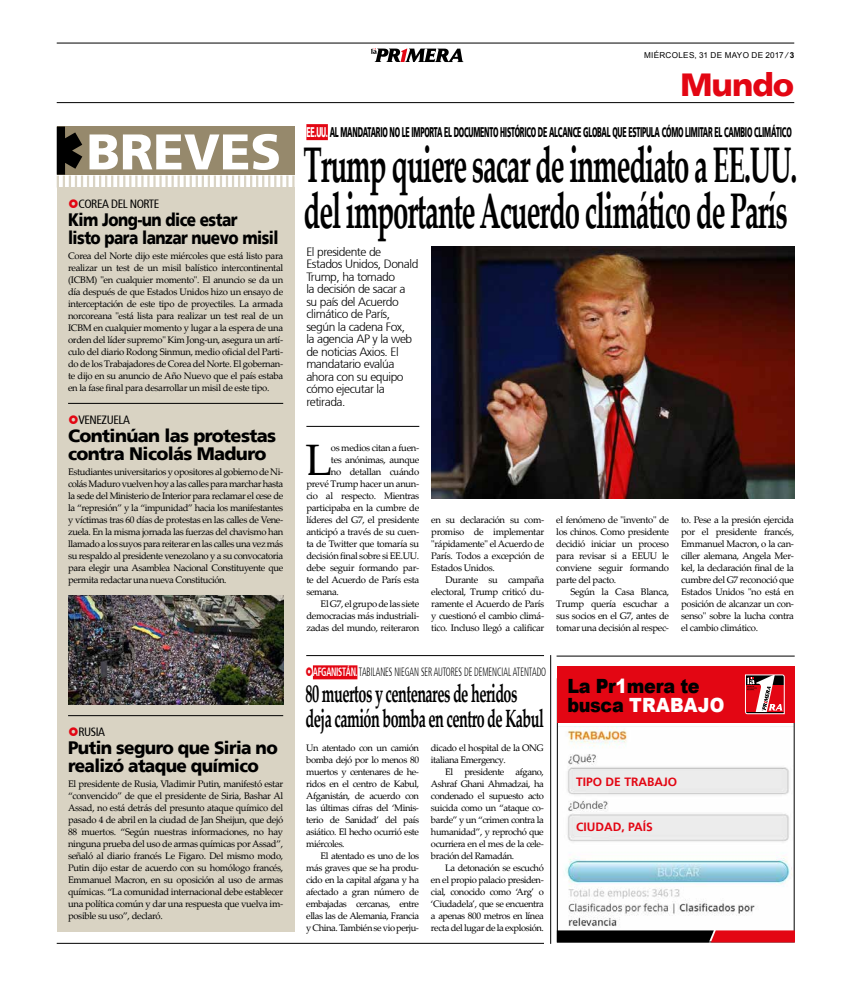
<style>
.page{position:relative;width:851px;height:993px;background:#fff}
.page>*{position:absolute;margin:0;border:0;box-sizing:border-box;transform-origin:0 0}
.t1{font:700 50px/46px "Palatino Linotype";letter-spacing:-.04em;color:#000;scale:.55 1}
.t2{font:900 50px "Frutiger 75";color:#fff}
.t3{font:44px "Palatino Linotype";color:#000}
.t4{font:900 32px "Frutiger 75";letter-spacing:-.03em;color:#e30613}
.t5{font:700 25px/25px "Palatino Linotype";letter-spacing:-.035em;color:#000;scale:.57 1}
.t6{font:900 19.6px/19.3px "Arial";letter-spacing:-.02em;color:#000;scale:.9 1}
.t7{font:900 18px/18px "Frutiger 75";letter-spacing:-.035em;color:#000;scale:.85 1}
.t8{font:900 18px/18px "Frutiger 75";letter-spacing:-.035em;color:#000;scale:.95 1}
.t9{font:900 18px/18px "Frutiger 75";letter-spacing:-.035em;color:#000}
.t10{font:900 14px "Frutiger 75";letter-spacing:-.035em;color:#000;scale:.5 1}
.t11{font:300 12px/12.5px "Frutiger 45";letter-spacing:-.035em;color:#000}
.t12{font:300 condensed 12px "Frutiger 47";letter-spacing:-.005em;color:#000;scale:.69 1}
.t13{font:condensed 12px "Frutiger 57";letter-spacing:-.035em;color:#000}
.t14{font:700 12px "Frutiger 65";color:#e30613}
.t15{font:9.5px/12px "Palatino Linotype";letter-spacing:-.035em;color:#000;text-align:justify}
.t16{font:9.4px/12px "Palatino Linotype";letter-spacing:-.045em;color:#000;text-align:justify}
.t17{font:8.2px "Arial";letter-spacing:.035em;color:#000}
.s1{font-weight:700}
.s2{color:#fff}
.s3{font-family:"Frutiger 67";font-weight:700;color:#fff}
</style>
<div class="page">
<hr style="left:57px;top:102px;width:737px;height:1px;background:#000">
<hr style="left:57px;top:43px;width:737px;height:1px;background:#000">
<svg style="left:371px;top:48px;width:92px;height:14px"></svg>
<hr style="left:57px;top:942px;width:737px;height:1px;background:#000">
<div style="left:57px;top:187px;width:237px;height:744px;background:#d9d3c3"></div>
<svg style="left:57px;top:126px;width:237px;height:61px;background:#9f957f"></svg>
<hr style="left:68px;top:403px;width:215px;height:1px;background:#000">
<hr style="left:68px;top:715px;width:215px;height:1px;background:#000">
<img style="left:68px;top:595px;width:215px;height:109px">
<hr style="left:306px;top:426px;width:113px;height:1px;background:#000">
<img style="left:431px;top:247px;width:363px;height:252px">
<div style="left:306px;top:124px;width:22px;height:16px;background:#e30613"></div>
<hr style="left:306px;top:655px;width:238px;height:1px;background:#000">
<div style="left:313px;top:665px;width:44px;height:14px;background:#e30613"></div>
<hr style="left:556px;top:655px;width:238px;height:1px;background:#000">
<div style="left:543px;top:923px;width:263px;height:32px;background:#fff"></div>
<img style="left:565px;top:726px;width:227px;height:201px">
<svg style="left:556px;top:930px;width:238px;height:12px;background:#550d12"></svg>
<div style="left:556px;top:666px;width:238px;height:56px;background:#e30613"></div>
<svg style="left:745px;top:674px;width:39px;height:40px"></svg>
<hr style="left:550px;top:655px;width:1px;height:288px;background:#000">
<h1 class="t2" style="left:86px;top:122px;width:196px">BREVES</h1>
<p class="t13" style="left:78px;top:197px;width:83px">COREA DEL NORTE</p>
<h3 class="t7" style="left:68px;top:210px;width:249px">Kim Jong-un dice estar<br>listo para lanzar nuevo misil</h3>
<p class="t15" style="left:68px;top:249px;width:217px">Corea del Norte dijo este miércoles que está listo para realizar un test de un misil balístico intercontinental (ICBM) "en cualquier momento". El anuncio se da un día después de que Estados Unidos hizo un ensayo de interceptación de este tipo de proyectiles. La armada norcoreana "está lista para realizar un test real de un ICBM en cualquier momento y lugar a la espera de una orden del líder supremo" Kim Jong-un, asegura un artí&shy;culo del diario Rodong Sinmun, medio oficial del Parti&shy;do de los Trabajadores de Corea del Norte. El gobernan&shy;te dijo en su anuncio de Año Nuevo que el país estaba en la fase final para desarrollar un misil de este tipo.</p>
<p class="t13" style="left:78px;top:413px;width:53px">VENEZUELA</p>
<h3 class="t9" style="left:68px;top:426px;width:209px">Continúan las protestas contra Nicolás Maduro</h3>
<p class="t15" style="left:68px;top:465px;width:217px">Estudiantes universitarios y opositores al gobierno de Ni&shy;colás Maduro vuelven hoy a las calles para marchar hasta la sede del Ministerio de Interior para reclamar el cese de la “represión” y la “impunidad” hacia los manifestantes y víctimas tras 60 días de protestas en las calles de Vene&shy;zuela. En la misma jornada las fuerzas del chavismo han llamado a los suyos para reiterar en las calles una vez más su respaldo al presidente venezolano y a su convocatoria para elegir una Asamblea Nacional Constituyente que permita redactar una nueva Constitución.</p>
<p class="t13" style="left:78px;top:724px;width:28px">RUSIA</p>
<h3 class="t8" style="left:68px;top:738px;width:222px">Putin seguro que Siria no realizó ataque químico</h3>
<p class="t15" style="left:68px;top:777px;width:217px">El presidente de Rusia, Vladimir Putin, manifestó estar “convencido” de que el presidente de Siria, Bashar Al Assad, no está detrás del presunto ataque químico del pasado 4 de abril en la ciudad de Jan Sheijun, que dejó 88 muertos. “Según nuestras informaciones, no hay ninguna prueba del uso de armas químicas por Assad”, señaló al diario francés Le Figaro. Del mismo modo, Putin dijo estar de acuerdo con su homólogo francés, Emmanuel Macron, en su oposición al uso de armas químicas. “La comunidad internacional debe establecer una política común y dar una respuesta que vuelva im&shy;posible su uso”, declaró.</p>
<p class="t17" style="left:644px;top:49px;width:152px">MIÉRCOLES, 31 DE MAYO DE 2017 <span class="s1">⁄ 3</span></p>
<h3 class="t4" style="left:680px;top:66px;width:115px">Mundo</h3>
<h3 class="t10" style="left:306px;top:124px;width:972px"><span class="s2">EE.UU.</span> AL MANDATARIO NO LE IMPORTA EL DOCUMENTO HISTÓRICO DE ALCANCE GLOBAL QUE ESTIPULA CÓMO LIMITAR EL CAMBIO CLIMÁTICO</h3>
<h1 class="t1" style="left:303px;top:140px;width:899px">Trump quiere sacar de inmediato a EE.UU. del importante Acuerdo climático de París</h1>
<p class="t11" style="left:306px;top:245px;width:113px">El presidente de<br>Estados Unidos, Donald<br>Trump, ha tomado<br>la decisión de sacar a su país del Acuerdo climático de París, según la cadena Fox,<br>la agencia AP y la web de noticias Axios. El mandatario evalúa ahora con su equipo cómo ejecutar la retirada.</p>
<h2 class="t3" style="left:305px;top:428px;width:28px">L</h2>
<p class="t15" style="left:331px;top:441px;width:90px">os medios citan a fuen-</p>
<p class="t15" style="left:331px;top:453px;width:90px">tes anónimas, aunque</p>
<p class="t15" style="left:331px;top:465px;width:90px">no detallan cuándo</p>
<p class="t15" style="left:306px;top:477px;width:114px">prevé Trump hacer un anun-</p>
<p class="t15" style="left:306px;top:489px;width:114px">cio al respecto. Mientras</p>
<p class="t15" style="left:306px;top:501px;width:114px">participaba en la cumbre de</p>
<p class="t15" style="left:306px;top:513px;width:114px">líderes del G7, el presidente</p>
<p class="t15" style="left:306px;top:525px;width:114px">anticipó a través de su cuen-</p>
<p class="t15" style="left:306px;top:537px;width:114px">ta de Twitter que tomaría su</p>
<p class="t15" style="left:306px;top:549px;width:114px">decisión final sobre si EE.UU.</p>
<p class="t15" style="left:306px;top:561px;width:114px">debe seguir formando par-</p>
<p class="t15" style="left:306px;top:573px;width:114px">te del Acuerdo de París esta</p>
<p class="t15" style="left:306px;top:585px;width:34px">semana.</p>
<p class="t15" style="left:320px;top:597px;width:100px">El G7, el grupo de las siete</p>
<p class="t15" style="left:306px;top:609px;width:114px">democracias más industriali-</p>
<p class="t15" style="left:306px;top:621px;width:114px">zadas del mundo, reiteraron</p>
<p class="t15" style="left:431px;top:513px;width:114px">en su declaración su com&shy;promiso de implementar "rápidamente" el Acuerdo de París. Todos a excepción de Estados Unidos.</p>
<p class="t15" style="left:431px;top:573px;width:114px;text-indent:14px">Durante su campaña electoral, Trump criticó du&shy;ramente el Acuerdo de París y cuestionó el cambio climá&shy;tico. Incluso llegó a calificar</p>
<p class="t15" style="left:556px;top:513px;width:114px">el fenómeno de "invento" de los chinos. Como presidente decidió iniciar un proceso para revisar si a EEUU le conviene seguir formando parte del pacto.</p>
<p class="t15" style="left:556px;top:585px;width:114px;text-indent:14px">Según la Casa Blanca, Trump quería escuchar a sus socios en el G7, antes de tomar una decisión al respec-</p>
<p class="t15" style="left:681px;top:513px;width:114px">to. Pese a la presión ejercida por el presidente francés, Emmanuel Macron, o la can&shy;ciller alemana, Angela Mer&shy;kel, la declaración final de la cumbre del G7 reconoció que Estados Unidos "no está en posición de alcanzar un con&shy;senso" sobre la lucha contra el cambio climático.</p>
<p class="t12" style="left:313px;top:665px;width:339px"><span class="s3">AFGANISTÁN.</span> TABILANES NIEGAN SER AUTORES DE DEMENCIAL ATENTADO</p>
<h3 class="t5" style="left:305px;top:680px;width:419px">80 muertos y centenares de heridos deja camión bomba en centro de Kabul</h3>
<p class="t16" style="left:306px;top:741px;width:114px">Un atentado con un camión bomba dejó por lo menos 80 muertos y centenares de he&shy;ridos en el centro de Kabul, Afganistán, de acuerdo con las últimas cifras del ‘Minis&shy;terio de Sanidad’ del país asiático. El hecho ocurrió este miércoles.</p>
<p class="t16" style="left:306px;top:849px;width:114px;text-indent:14px">El atentado es uno de los más graves que se ha produ&shy;cido en la capital afgana y ha afectado a gran número de embajadas cercanas, entre ellas las de Alemania, Francia y China. También se vio perju-</p>
<p class="t16" style="left:431px;top:741px;width:114px">dicado el hospital de la ONG italiana Emergency.</p>
<p class="t16" style="left:431px;top:765px;width:114px;text-indent:14px">El presidente afgano, Ashraf Ghani Ahmadzai, ha condenado el supuesto acto suicida como un “ataque co&shy;barde” y un “crimen contra la humanidad”, y reprochó que ocurriera en el mes de la cele&shy;bración del Ramadán.</p>
<p class="t16" style="left:431px;top:861px;width:114px;text-indent:14px">La detonación se escuchó en el propio palacio presiden&shy;cial, conocido como ‘Arg’ o ‘Ciudadela’, que se encuentra a apenas 800 metros en línea recta del lugar de la explosión.</p>
<h3 class="t6" style="left:567px;top:675px;width:176px">La Pr<span class="s2">1</span>mera te busca <span class="s2">TRABAJO</span></h3>
<p class="t14" style="left:576px;top:774px;width:102px">TIPO DE TRABAJO</p>
<p class="t14" style="left:576px;top:819px;width:78px">CIUDAD, PAÍS</p>
</div>
